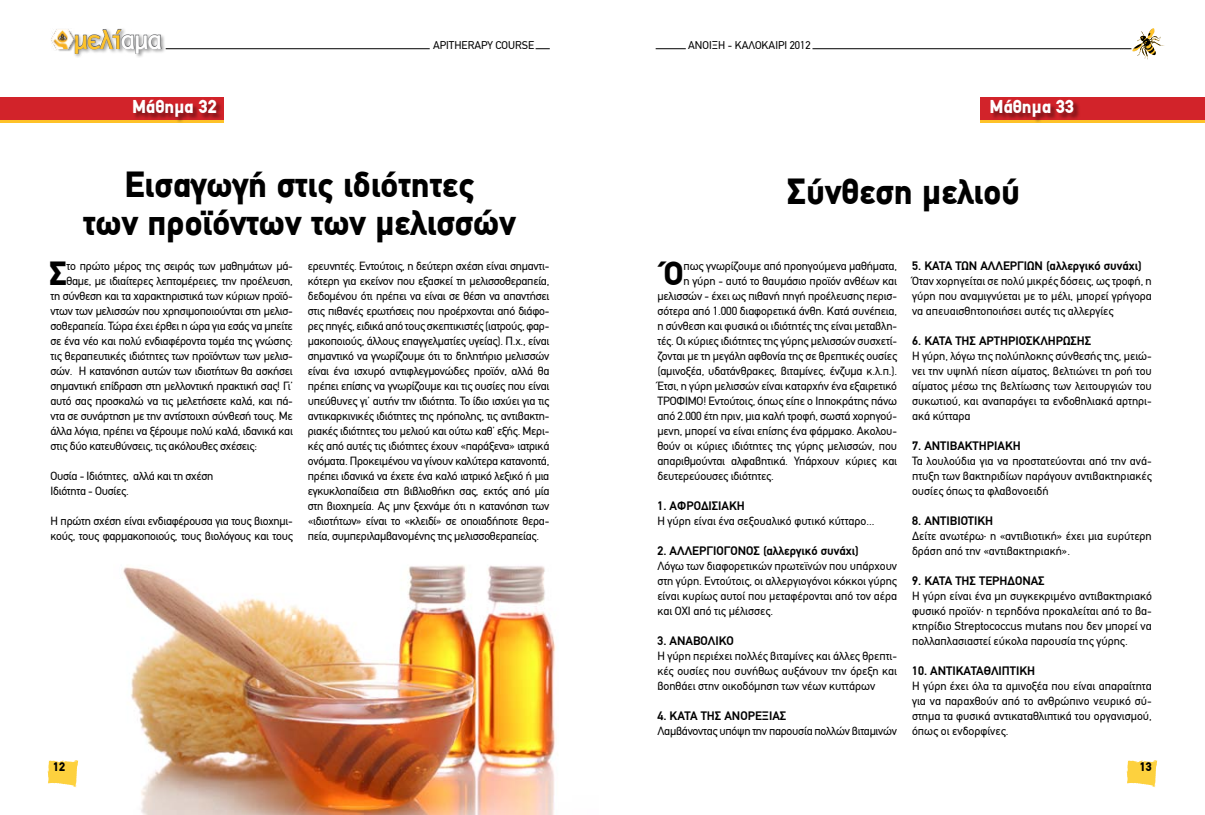
<style>
.page{position:relative;width:1205px;height:815px;background:#fff}
.page>*{position:absolute;margin:0;border:0;box-sizing:border-box;transform-origin:0 0}
.t1{font:900 36.25px/37.5px "PF Din Text";color:#000;text-align:center}
.t2{font:900 33.38px "PF Din Text";color:#000}
.t3{font:25.38px "CF Denim";letter-spacing:-.07em;color:#fec229;scale:1.2 1}
.t4{font:900 18.75px "PF Din Text";color:#fff}
.t5{font:700 12.5px "PF Din Text";color:#000}
.t6{font:900 12.5px "PF Din Text";color:#000}
.t7{font:11.88px/15px "PF Din Text";letter-spacing:-.01em;color:#000;text-align:justify}
.t8{font:11.25px "PF Din Text";color:#000}
.s1{color:#fff}
</style>
<div class="page">
<svg style="left:535px;top:48px;width:15px;height:1px"></svg>
<hr style="left:656px;top:48px;width:30px;height:1px;background:#000">
<hr style="left:812px;top:48px;width:319px;height:1px;background:#000">
<svg style="left:48px;top:760px;width:30px;height:27px"></svg>
<svg style="left:1127px;top:760px;width:30px;height:27px"></svg>
<svg style="left:1132px;top:28px;width:32px;height:32px"></svg>
<div style="left:73px;top:28px;width:93px;height:30px;background:#000;opacity:.4"></div>
<svg style="left:74px;top:29px;width:88px;height:25px"></svg>
<div style="left:53px;top:31px;width:24px;height:20px;background:#000;opacity:.4"></div>
<img style="left:51px;top:29px;width:24px;height:21px">
<hr style="left:166px;top:48px;width:264px;height:1px;background:#000">
<div style="left:980px;top:98px;width:225px;height:24px;background:#fec229"></div>
<div style="left:980px;top:97px;width:225px;height:23px;background:#d2232a"></div>
<div style="left:991px;top:101px;width:90px;height:22px;background:#000;opacity:.4"></div>
<div style="left:0;top:98px;width:223px;height:24px;background:#fec229"></div>
<div style="left:0;top:97px;width:223px;height:23px;background:#d2232a"></div>
<div style="left:133px;top:101px;width:90px;height:22px;background:#000;opacity:.4"></div>
<img style="left:123px;top:565px;width:433px;height:250px">
<h3 class="t3" style="left:73px;top:25px;width:76px">μελί<span class="s1">αμα</span></h3>
<h3 class="t4" style="left:132px;top:96px;width:86px">Μάθημα 32</h3>
<p class="t8" style="left:433px;top:39px;width:103px">APITHERAPY COURSE</p>
<p class="t8" style="left:688px;top:38px;width:124px">ΑΝΟΙΞΗ - ΚΑΛΟΚΑΙΡΙ 2012</p>
<h3 class="t4" style="left:989px;top:96px;width:86px">Μάθημα 33</h3>
<h1 class="t1" style="left:83px;top:166px;width:434px">Εισαγωγή στις ιδιότητες<br>των προϊόντων των μελισσών</h1>
<h2 class="t2" style="left:50px;top:254px;width:19px">Σ</h2>
<p class="t7" style="left:66px;top:258px;width:228px">το πρώτο μέρος της σειράς των μαθημάτων μά-</p>
<p class="t7" style="left:66px;top:273px;width:228px">θαμε, με ιδιαίτερες λεπτομέρειες, την προέλευση,</p>
<p class="t7" style="left:50px;top:288px;width:244px">τη σύνθεση και τα χαρακτηριστικά των κύριων προϊό-</p>
<p class="t7" style="left:50px;top:303px;width:244px">ντων των μελισσών που χρησιμοποιούνται στη μελισ-</p>
<p class="t7" style="left:50px;top:318px;width:244px">σοθεραπεία. Τώρα έχει έρθει η ώρα για εσάς να μπείτε</p>
<p class="t7" style="left:50px;top:333px;width:244px">σε ένα νέο και πολύ ενδιαφέροντα τομέα της γνώσης:</p>
<p class="t7" style="left:50px;top:348px;width:244px">τις θεραπευτικές ιδιότητες των προϊόντων των μελισ-</p>
<p class="t7" style="left:50px;top:363px;width:244px">σών. Η κατανόηση αυτών των ιδιοτήτων θα ασκήσει</p>
<p class="t7" style="left:50px;top:378px;width:244px">σημαντική επίδραση στη μελλοντική πρακτική σας! Γι’</p>
<p class="t7" style="left:50px;top:393px;width:244px">αυτό σας προσκαλώ να τις μελετήσετε καλά, και πά-</p>
<p class="t7" style="left:50px;top:408px;width:244px">ντα σε συνάρτηση με την αντίστοιχη σύνθεσή τους. Με</p>
<p class="t7" style="left:50px;top:423px;width:244px">άλλα λόγια, πρέπει να ξέρουμε πολύ καλά, ιδανικά και</p>
<p class="t7" style="left:50px;top:438px;width:208px">στις δύο κατευθύνσεις, τις ακόλουθες σχέσεις:</p>
<p class="t7" style="left:50px;top:468px;width:164px">Ουσία - Ιδιότητες, αλλά και τη σχέση<br>Ιδιότητα - Ουσίες.</p>
<p class="t7" style="left:50px;top:513px;width:244px">Η πρώτη σχέση είναι ενδιαφέρουσα για τους βιοχημι&shy;κούς, τους φαρμακοποιούς, τους βιολόγους και τους</p>
<p class="t7" style="left:308px;top:258px;width:243px">ερευνητές. Εντούτοις, η δεύτερη σχέση είναι σημαντι&shy;κότερη για εκείνον που εξασκεί τη μελισσοθεραπεία, δεδομένου ότι πρέπει να είναι σε θέση να απαντήσει στις πιθανές ερωτήσεις που προέρχονται από διάφο&shy;ρες πηγές, ειδικά από τους σκεπτικιστές (ιατρούς, φαρ&shy;μακοποιούς, άλλους επαγγελματίες υγείας). Π.χ., είναι σημαντικό να γνωρίζουμε ότι το δηλητήριο μελισσών είναι ένα ισχυρό αντιφλεγμονώδες προϊόν, αλλά θα πρέπει επίσης να γνωρίζουμε και τις ουσίες που είναι υπεύθυνες γι’ αυτήν την ιδιότητα. Το ίδιο ισχύει για τις αντικαρκινικές ιδιότητες της πρόπολης, τις αντιβακτη&shy;ριακές ιδιότητες του μελιού και ούτω καθ’ εξής. Μερι&shy;κές από αυτές τις ιδιότητες έχουν «παράξενα» ιατρικά ονόματα. Προκειμένου να γίνουν καλύτερα κατανοητά, πρέπει ιδανικά να έχετε ένα καλό ιατρικό λεξικό ή μια εγκυκλοπαίδεια στη βιβλιοθήκη σας, εκτός από μία στη βιοχημεία. Ας μην ξεχνάμε ότι η κατανόηση των «ιδιοτήτων» είναι το «κλειδί» σε οποιαδήποτε θερα&shy;πεία, συμπεριλαμβανομένης της μελισσοθεραπείας.</p>
<h1 class="t1" style="left:787px;top:173px;width:235px">Σύνθεση μελιού</h1>
<h2 class="t2" style="left:664px;top:254px;width:21px">Ό</h2>
<p class="t7" style="left:683px;top:258px;width:215px">πως γνωρίζουμε από προηγούμενα μαθήματα,</p>
<p class="t7" style="left:683px;top:273px;width:215px">η γύρη - αυτό το θαυμάσιο προϊόν ανθέων και</p>
<p class="t7" style="left:657px;top:288px;width:241px">μελισσών - έχει ως πιθανή πηγή προέλευσης περισ-</p>
<p class="t7" style="left:657px;top:303px;width:241px">σότερα από 1.000 διαφορετικά άνθη. Κατά συνέπεια,</p>
<p class="t7" style="left:657px;top:318px;width:241px">η σύνθεση και φυσικά οι ιδιότητές της είναι μεταβλη-</p>
<p class="t7" style="left:657px;top:333px;width:241px">τές. Οι κύριες ιδιότητες της γύρης μελισσών συσχετί-</p>
<p class="t7" style="left:657px;top:348px;width:241px">ζονται με τη μεγάλη αφθονία της σε θρεπτικές ουσίες</p>
<p class="t7" style="left:657px;top:363px;width:241px">(αμινοξέα, υδατάνθρακες, βιταμίνες, ένζυμα κ.λ.π.).</p>
<p class="t7" style="left:657px;top:378px;width:241px">Έτσι, η γύρη μελισσών είναι καταρχήν ένα εξαιρετικό</p>
<p class="t7" style="left:657px;top:393px;width:241px">ΤΡΟΦΙΜΟ! Εντούτοις, όπως είπε ο Ιπποκράτης πάνω</p>
<p class="t7" style="left:657px;top:408px;width:241px">από 2.000 έτη πριν, μια καλή τροφή, σωστά χορηγού-</p>
<p class="t7" style="left:657px;top:423px;width:241px">μενη, μπορεί να είναι επίσης ένα φάρμακο. Ακολου-</p>
<p class="t7" style="left:657px;top:438px;width:241px">θούν οι κύριες ιδιότητες της γύρης μελισσών, που</p>
<p class="t7" style="left:657px;top:453px;width:241px">απαριθμούνται αλφαβητικά. Υπάρχουν κύριες και</p>
<p class="t7" style="left:657px;top:468px;width:118px">δευτερεύουσες ιδιότητες.</p>
<p class="t5" style="left:657px;top:498px;width:89px">1. ΑΦΡΟΔΙΣΙΑΚΗ</p>
<p class="t7" style="left:657px;top:513px;width:219px">Η γύρη είναι ένα σεξουαλικό φυτικό κύτταρο...</p>
<p class="t5" style="left:657px;top:543px;width:203px">2. ΑΛΛΕΡΓΙΟΓΟΝΟΣ (αλλεργικό συνάχι)</p>
<p class="t7" style="left:657px;top:558px;width:241px">Λόγω των διαφορετικών πρωτεϊνών που υπάρχουν στη γύρη. Εντούτοις, οι αλλεργιογόνοι κόκκοι γύρης είναι κυρίως αυτοί που μεταφέρονται από τον αέρα και ΟΧΙ από τις μέλισσες.</p>
<p class="t5" style="left:657px;top:633px;width:78px">3. ΑΝΑΒΟΛΙΚΟ</p>
<p class="t7" style="left:657px;top:648px;width:241px">Η γύρη περιέχει πολλές βιταμίνες και άλλες θρεπτι&shy;κές ουσίες που συνήθως αυξάνουν την όρεξη και βοηθάει στην οικοδόμηση των νέων κυττάρων</p>
<p class="t5" style="left:657px;top:708px;width:130px">4. ΚΑΤΑ ΤΗΣ ΑΝΟΡΕΞΙΑΣ</p>
<p class="t7" style="left:657px;top:723px;width:241px">Λαμβάνοντας υπόψη την παρουσία πολλών βιταμινών</p>
<p class="t5" style="left:912px;top:258px;width:231px">5. ΚΑΤΑ ΤΩΝ ΑΛΛΕΡΓΙΩΝ (αλλεργικό συνάχι)</p>
<p class="t7" style="left:912px;top:273px;width:241px">Όταν χορηγείται σε πολύ μικρές δόσεις, ως τροφή, η γύρη που αναμιγνύεται με το μέλι, μπορεί γρήγορα να απευαισθητοποιήσει αυτές τις αλλεργίες</p>
<p class="t5" style="left:912px;top:333px;width:181px">6. ΚΑΤΑ ΤΗΣ ΑΡΤΗΡΙΟΣΚΛΗΡΩΣΗΣ</p>
<p class="t7" style="left:912px;top:348px;width:241px">Η γύρη, λόγω της πολύπλοκης σύνθεσής της, μειώ&shy;νει την υψηλή πίεση αίματος, βελτιώνει τη ροή του αίματος μέσω της βελτίωσης των λειτουργιών του συκωτιού, και αναπαράγει τα ενδοθηλιακά αρτηρι&shy;ακά κύτταρα</p>
<p class="t5" style="left:912px;top:438px;width:110px">7. ΑΝΤΙΒΑΚΤΗΡΙΑΚΗ</p>
<p class="t7" style="left:912px;top:453px;width:241px">Τα λουλούδια για να προστατεύονται από την ανά&shy;πτυξη των βακτηριδίων παράγουν αντιβακτηριακές ουσίες όπως τα φλαβονοειδή</p>
<p class="t5" style="left:912px;top:513px;width:83px">8. ΑΝΤΙΒΙΟΤΙΚΗ</p>
<p class="t7" style="left:912px;top:528px;width:241px">Δείτε ανωτέρω· η «αντιβιοτική» έχει μια ευρύτερη δράση από την «αντιβακτηριακή».</p>
<p class="t5" style="left:912px;top:573px;width:134px">9. ΚΑΤΑ ΤΗΣ ΤΕΡΗΔΟΝΑΣ</p>
<p class="t7" style="left:912px;top:588px;width:241px">Η γύρη είναι ένα μη συγκεκριμένο αντιβακτηριακό φυσικό προϊόν· η τερηδόνα προκαλείται από το βα&shy;κτηρίδιο Streptococcus mutans που δεν μπορεί να πολλαπλασιαστεί εύκολα παρουσία της γύρης.</p>
<p class="t5" style="left:912px;top:663px;width:125px">10. ΑΝΤΙΚΑΤΑΘΛΙΠΤΙΚΗ</p>
<p class="t7" style="left:912px;top:678px;width:241px">Η γύρη έχει όλα τα αμινοξέα που είναι απαραίτητα για να παραχθούν από το ανθρώπινο νευρικό σύ&shy;στημα τα φυσικά αντικαταθλιπτικά του οργανισμού, όπως οι ενδορφίνες.</p>
<p class="t6" style="left:53px;top:759px;width:14px">12</p>
<p class="t6" style="left:1139px;top:759px;width:14px">13</p>
</div>
